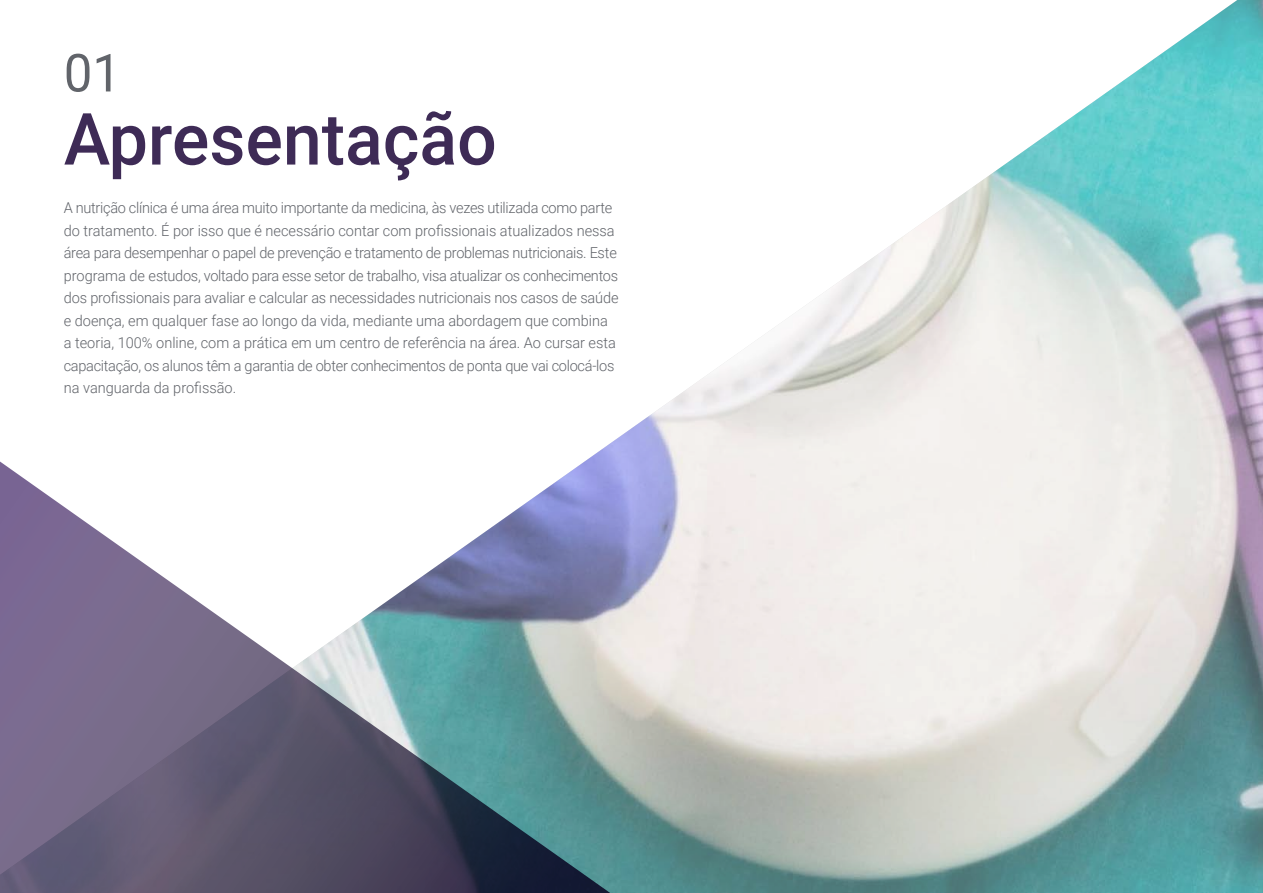
<style>
.page{position:relative;width:1263px;height:893px;background:#fff}
.page>*{position:absolute;margin:0;border:0;box-sizing:border-box;transform-origin:0 0}
.t1{font:500 72px "Roboto";color:#3e2b56}
.t2{font:52.5px "Roboto";color:#61646a}
.t3{font:300 15px/22.5px "Roboto";letter-spacing:-.01em;color:#61646a}
</style>
<div class="page">
<img style="left:607px;top:0;width:656px;height:893px">
<svg style="left:0;top:446px;width:640px;height:447px"></svg>
<h2 class="t2" style="left:64px;top:36px;width:59px">01</h2>
<h1 class="t1" style="left:64px;top:89px;width:435px">Apresentação</h1>
<p class="t3" style="left:64px;top:196px;width:556px">A nutrição clínica é uma área muito importante da medicina, às vezes utilizada como parte do tratamento. É por isso que é necessário contar com profissionais atualizados nessa área para desempenhar o papel de prevenção e tratamento de problemas nutricionais. Este programa de estudos, voltado para esse setor de trabalho, visa atualizar os conhecimentos dos profissionais para avaliar e calcular as necessidades nutricionais nos casos de saúde e doença, em qualquer fase ao longo da vida, mediante uma abordagem que combina a teoria, 100% online, com a prática em um centro de referência na área. Ao cursar esta capacitação, os alunos têm a garantia de obter conhecimentos de ponta que vai colocá-los na vanguarda da profissão.</p>
</div>
